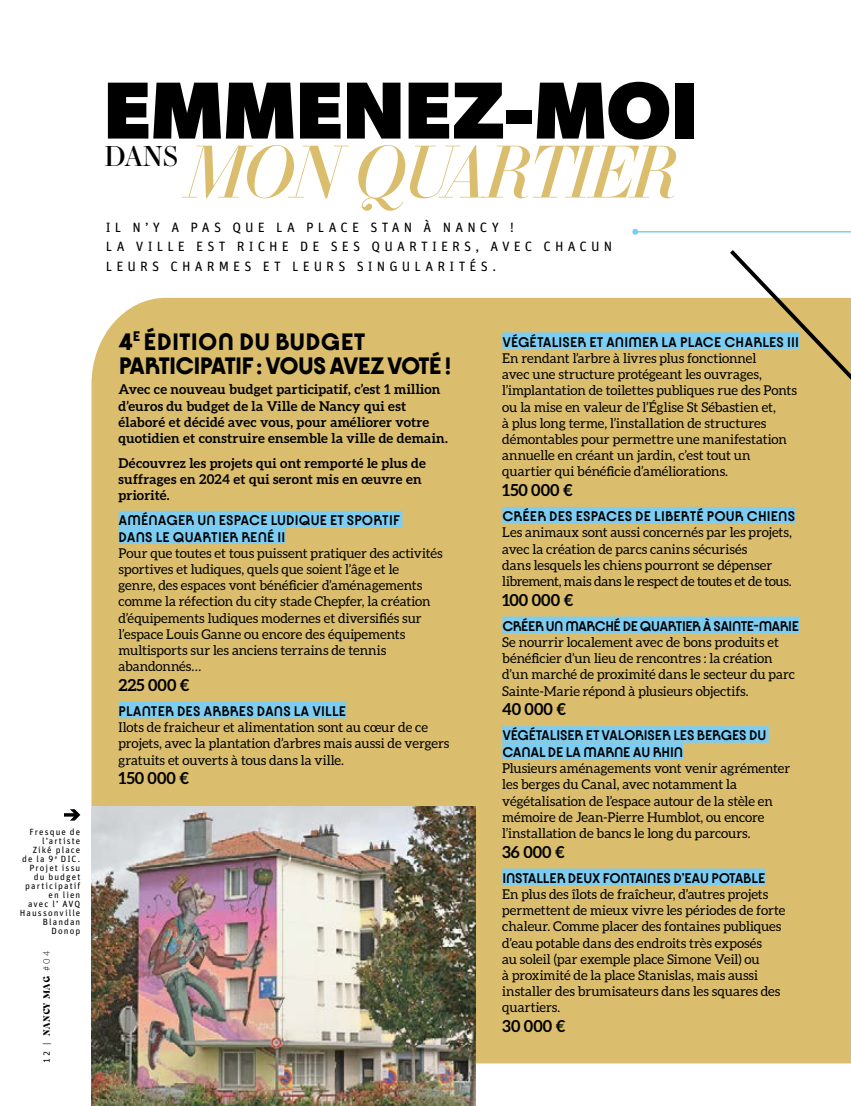
<style>
.page{position:relative;width:851px;height:1106px;background:#fff}
.page>*{position:absolute;margin:0;border:0;box-sizing:border-box;transform-origin:0 0}
.t1{font:700 81px "Gibson";color:#000}
.t2{font:italic 70.5px "Essonnes Headline";letter-spacing:-.05em;color:#dabe6d}
.t3{font:27.15px "Essonnes Display";color:#000}
.t4{font:900 25.5px/24px "Kobe 1.1";letter-spacing:-.03em;color:#000}
.t5{font:700 16.5px "Aleo";color:#000}
.t6{font:700 15px/16.5px "Kobe 1.1";letter-spacing:-.005em;color:#000}
.t7{font:700 15px "Kobe 1.1";letter-spacing:-.03em;color:#000}
.t8{font:13.5px/16.2px "Aleo";color:#000}
.t9{font:700 13.5px/16.2px "Aleo";letter-spacing:.015em;color:#000}
.t10{font:13.5px/19.5px "FF Unit Pro";letter-spacing:.305em;color:#000}
.t11{font:9px/9px "FF Unit Pro";letter-spacing:.12em;color:#000;text-align:right}
.t12{font:900 9px "Cako";color:#000}
.s1{font-family:"FF Unit Pro";font-weight:400}
.s2{font-family:"Aleo";font-weight:300}
</style>
<div class="page">
<div style="left:91px;top:298px;width:759px;height:765px;background:#dabe6d"></div>
<div style="left:483px;top:298px;width:367px;height:268px;background:#dabe6d"></div>
<svg style="left:725px;top:250px;width:125px;height:156px"></svg>
<div style="left:119px;top:511px;width:283px;height:16px;background:#7dcdf3"></div>
<div style="left:119px;top:527px;width:166px;height:17px;background:#7dcdf3"></div>
<div style="left:119px;top:701px;width:227px;height:17px;background:#7dcdf3"></div>
<hr style="left:635px;top:231px;width:215px;height:1px;background:#7dcdf3">
<svg style="left:632px;top:229px;width:6px;height:6px"></svg>
<div style="left:502px;top:332px;width:296px;height:17px;background:#7dcdf3"></div>
<div style="left:502px;top:507px;width:293px;height:16px;background:#7dcdf3"></div>
<div style="left:502px;top:616px;width:296px;height:17px;background:#7dcdf3"></div>
<div style="left:502px;top:726px;width:266px;height:16px;background:#7dcdf3"></div>
<div style="left:502px;top:742px;width:181px;height:17px;background:#7dcdf3"></div>
<div style="left:502px;top:868px;width:263px;height:17px;background:#7dcdf3"></div>
<img style="left:91px;top:806px;width:384px;height:300px">
<svg style="left:64px;top:809px;width:16px;height:11px"></svg>
<p class="t11" style="left:20px;top:826px;width:62px">Fresque de l’artiste<br>Ziké place<br>de la 9<sup>e</sup> DIC.<br>Projet issu du budget participatif en lien<br>avec l’ AVQ<br>Haussonville<br>Blandan<br>Donop</p>
<p class="t12" style="left:41px;top:1063px;width:114px;rotate:-90deg"><span class="s1">1 2 |</span> NANCY MAG <span class="s2"># 0 4</span></p>
<h1 class="t1" style="left:104px;top:62px;width:594px">EMMENEZ-MOI</h1>
<h2 class="t2" style="left:185px;top:121px;width:495px">MON QUARTIER</h2>
<h3 class="t3" style="left:104px;top:137px;width:75px">DANS</h3>
<p class="t10" style="left:106px;top:217px;width:507px">IL N’Y A PAS QUE LA PLACE STAN À NANCY !<br>LA VILLE EST RICHE DE SES QUARTIERS, AVEC CHACUN<br>LEURS CHARMES ET LEURS SINGULARITÉS.</p>
<h3 class="t4" style="left:119px;top:332px;width:334px">4<sup>E</sup> ÉDITION DU BUDGET<br>PARTICIPATIF : VOUS AVEZ VOTÉ !</h3>
<p class="t9" style="left:119px;top:381px;width:331px">Avec ce nouveau budget participatif, c’est 1 million d’euros du budget de la Ville de Nancy qui est élaboré et décidé avec vous, pour améliorer votre quotidien et construire ensemble la ville de demain.</p>
<p class="t9" style="left:119px;top:454px;width:308px">Découvrez les projets qui ont remporté le plus de suffrages en 2024 et qui seront mis en œuvre en priorité.</p>
<p class="t6" style="left:119px;top:513px;width:283px">AMÉNAGER UN ESPACE LUDIQUE ET SPORTIF<br>DANS LE QUARTIER RENÉ II</p>
<p class="t8" style="left:119px;top:544px;width:325px">Pour que toutes et tous puissent pratiquer des activités sportives et ludiques, quels que soient l’âge et le<br>genre, des espaces vont bénéficier d’aménagements comme la réfection du city stade Chepfer, la création d’équipements ludiques modernes et diversifiés sur l’espace Louis Ganne ou encore des équipements multisports sur les anciens terrains de tennis abandonnés…</p>
<p class="t5" style="left:119px;top:675px;width:72px">225 000 €</p>
<p class="t6" style="left:119px;top:704px;width:229px">PLANTER DES ARBRES DANS LA VILLE</p>
<p class="t8" style="left:119px;top:719px;width:332px">Ilots de fraicheur et alimentation sont au cœur de ce projets, avec la plantation d’arbres mais aussi de vergers gratuits et ouverts à tous dans la ville.</p>
<p class="t5" style="left:119px;top:769px;width:72px">150 000 €</p>
<p class="t6" style="left:502px;top:334px;width:298px">VÉGÉTALISER ET ANIMER LA PLACE CHARLES III</p>
<p class="t8" style="left:502px;top:350px;width:296px">En rendant l’arbre à livres plus fonctionnel<br>avec une structure protégeant les ouvrages, l’implantation de toilettes publiques rue des Ponts ou la mise en valeur de l’Église St Sébastien et,<br>à plus long terme, l’installation de structures démontables pour permettre une manifestation annuelle en créant un jardin, c’est tout un quartier qui bénéficie d’améliorations.</p>
<p class="t5" style="left:502px;top:480px;width:72px">150 000 €</p>
<p class="t6" style="left:502px;top:509px;width:294px">CRÉER DES ESPACES DE LIBERTÉ POUR CHIENS</p>
<p class="t8" style="left:502px;top:524px;width:291px">Les animaux sont aussi concernés par les projets, avec la création de parcs canins sécurisés<br>dans lesquels les chiens pourront se dépenser librement, mais dans le respect de toutes et de tous.</p>
<p class="t5" style="left:502px;top:590px;width:73px">100 000 €</p>
<p class="t7" style="left:502px;top:617px;width:298px">CRÉER UN MARCHÉ DE QUARTIER À SAINTE-MARIE</p>
<p class="t8" style="left:502px;top:634px;width:294px">Se nourrir localement avec de bons produits et bénéficier d’un lieu de rencontres : la création d’un marché de proximité dans le secteur du parc Sainte-Marie répond à plusieurs objectifs.</p>
<p class="t5" style="left:502px;top:700px;width:65px">40 000 €</p>
<p class="t6" style="left:502px;top:728px;width:265px">VÉGÉTALISER ET VALORISER LES BERGES DU<br>CANAL DE LA MARNE AU RHIN</p>
<p class="t8" style="left:502px;top:760px;width:289px">Plusieurs aménagements vont venir agrémenter les berges du Canal, avec notamment la végétalisation de l’espace autour de la stèle en mémoire de Jean-Pierre Humblot, ou encore l’installation de bancs le long du parcours.</p>
<p class="t5" style="left:502px;top:842px;width:64px">36 000 €</p>
<p class="t6" style="left:502px;top:870px;width:264px">INSTALLER DEUX FONTAINES D’EAU POTABLE</p>
<p class="t8" style="left:502px;top:886px;width:284px">En plus des îlots de fraîcheur, d’autres projets permettent de mieux vivre les périodes de forte chaleur. Comme placer des fontaines publiques d’eau potable dans des endroits très exposés<br>au soleil (par exemple place Simone Veil) ou<br>à proximité de la place Stanislas, mais aussi installer des brumisateurs dans les squares des quartiers.</p>
<p class="t5" style="left:502px;top:1016px;width:65px">30 000 €</p>
</div>
